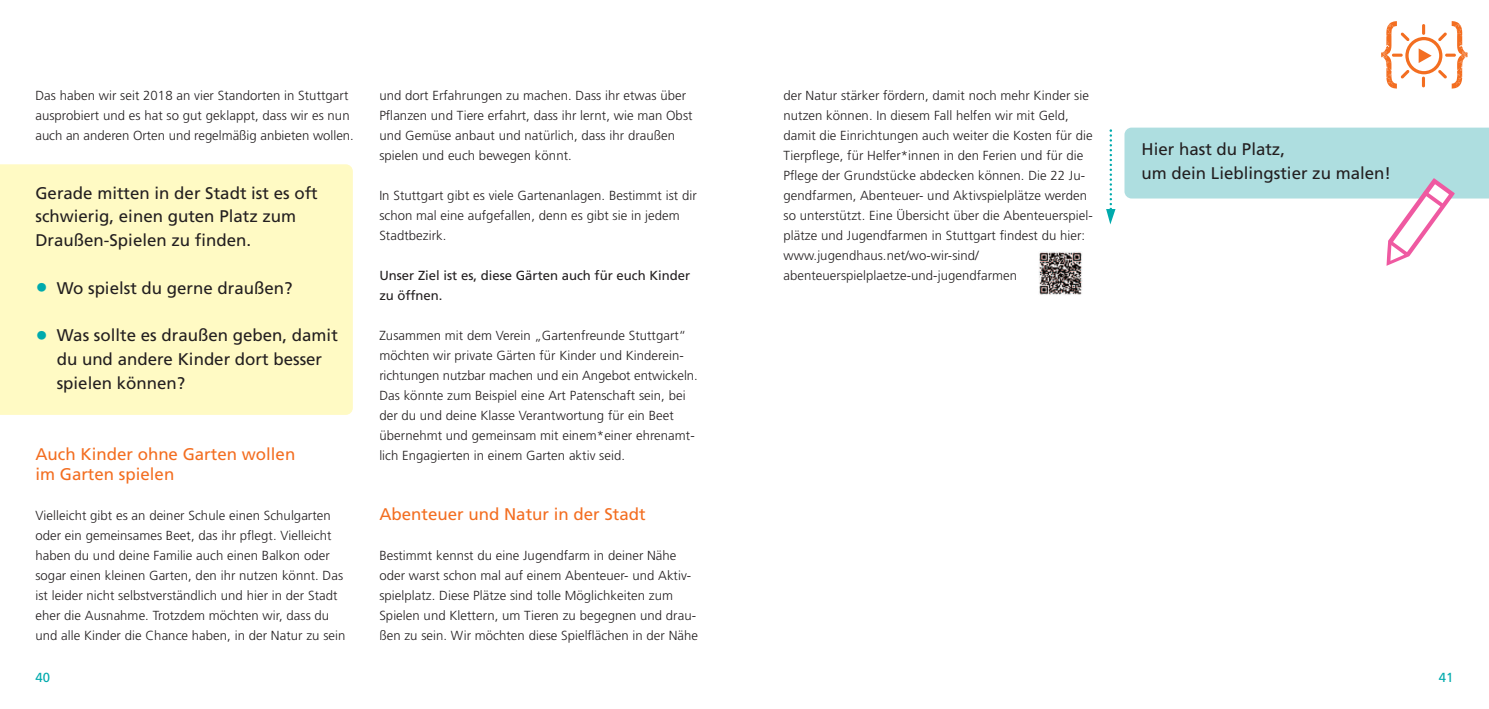
<style>
.page{position:relative;width:1489px;height:709px;background:#fff}
.page>*{position:absolute;margin:0;border:0;box-sizing:border-box;transform-origin:0 0}
.t1{font:16.88px/23.8px "Frutiger LT Com";color:#231f20}
.t2{font:16.88px/20px "Frutiger LT Com";color:#f36e21}
.t3{font:300 13.12px/20px "Frutiger LT Com";letter-spacing:.005em;color:#231f20}
.t4{font:13.12px/20px "Frutiger LT Com";color:#231f20}
.t5{font:13.12px "Frutiger LT Com";color:#00aaad}
.s1{font-weight:700;font-size:25px;color:#00aaad}
</style>
<div class="page">
<svg style="left:1381px;top:21px;width:86px;height:68px"></svg>
<div style="left:0;top:164px;width:353px;height:251px;background:#fffac4"></div>
<svg style="left:1106px;top:129px;width:9px;height:95px"></svg>
<svg style="left:1124px;top:128px;width:364px;height:138px"></svg>
<img style="left:1039px;top:252px;width:42px;height:42px">
<div style="left:1037px;top:250px;width:46px;height:46px;border:1px solid #fff"></div>
<p class="t3" style="left:35px;top:87px;width:320px">Das haben wir seit 2018 an vier Standorten in Stuttgart ausprobiert und es hat so gut geklappt, dass wir es nun auch an anderen Orten und regelmäßig anbieten wollen.</p>
<p class="t1" style="left:35px;top:182px;width:284px">Gerade mitten in der Stadt ist es oft schwierig, einen guten Platz zum<br>Draußen-Spielen zu finden.</p>
<p class="t1" style="left:35px;top:277px;width:259px"><span class="s1">•</span> Wo spielst du gerne draußen?</p>
<p class="t1" style="left:57px;top:325px;width:283px;text-indent:-21px"><span class="s1">•</span> Was sollte es draußen geben, damit du und andere Kinder dort besser spielen können?</p>
<p class="t2" style="left:35px;top:446px;width:261px">Auch Kinder ohne Garten wollen im Garten spielen</p>
<p class="t3" style="left:35px;top:506px;width:311px">Vielleicht gibt es an deiner Schule einen Schulgarten oder ein gemeinsames Beet, das ihr pflegt. Vielleicht haben du und deine Familie auch einen Balkon oder sogar einen kleinen Garten, den ihr nutzen könnt. Das ist leider nicht selbstverständlich und hier in der Stadt eher die Ausnahme. Trotzdem möchten wir, dass du und alle Kinder die Chance haben, in der Natur zu sein</p>
<p class="t5" style="left:35px;top:671px;width:16px">40</p>
<p class="t3" style="left:379px;top:86px;width:315px">und dort Erfahrungen zu machen. Dass ihr etwas über Pflanzen und Tiere erfahrt, dass ihr lernt, wie man Obst und Gemüse anbaut und natürlich, dass ihr draußen spielen und euch bewegen könnt.</p>
<p class="t3" style="left:379px;top:187px;width:319px">In Stuttgart gibt es viele Gartenanlagen. Bestimmt ist dir schon mal eine aufgefallen, denn es gibt sie in jedem<br>Stadtbezirk.</p>
<p class="t4" style="left:379px;top:267px;width:312px">Unser Ziel ist es, diese Gärten auch für euch Kinder zu öffnen.</p>
<p class="t3" style="left:379px;top:326px;width:320px">Zusammen mit dem Verein „Gartenfreunde Stuttgart“ möchten wir private Gärten für Kinder und Kinderein&shy;richtungen nutzbar machen und ein Angebot entwickeln.<br>Das könnte zum Beispiel eine Art Patenschaft sein, bei der du und deine Klasse Verantwortung für ein Beet übernehmt und gemeinsam mit einem*einer ehrenamt&shy;lich Engagierten in einem Garten aktiv seid.</p>
<p class="t2" style="left:379px;top:506px;width:268px">Abenteuer und Natur in der Stadt</p>
<p class="t3" style="left:379px;top:546px;width:320px">Bestimmt kennst du eine Jugendfarm in deiner Nähe oder warst schon mal auf einem Abenteuer- und Aktiv&shy;spielplatz. Diese Plätze sind tolle Möglichkeiten zum Spielen und Klettern, um Tieren zu begegnen und drau&shy;ßen zu sein. Wir möchten diese Spielflächen in der Nähe</p>
<p class="t3" style="left:783px;top:86px;width:311px">der Natur stärker fördern, damit noch mehr Kinder sie nutzen können. In diesem Fall helfen wir mit Geld, damit die Einrichtungen auch weiter die Kosten für die Tierpflege, für Helfer*innen in den Ferien und für die Pflege der Grundstücke abdecken können. Die 22 Ju&shy;gendfarmen, Abenteuer- und Aktivspielplätze werden so unterstützt. Eine Übersicht über die Abenteuerspiel&shy;plätze und Jugendfarmen in Stuttgart findest du hier:</p>
<p class="t3" style="left:783px;top:247px;width:235px">www.jugendhaus.net/wo-wir-sind/ abenteuerspielplaetze-und-jugendfarmen</p>
<p class="t1" style="left:1141px;top:139px;width:251px">Hier hast du Platz,<br>um dein Lieblingstier zu malen!</p>
<p class="t5" style="left:1438px;top:671px;width:16px">41</p>
</div>
